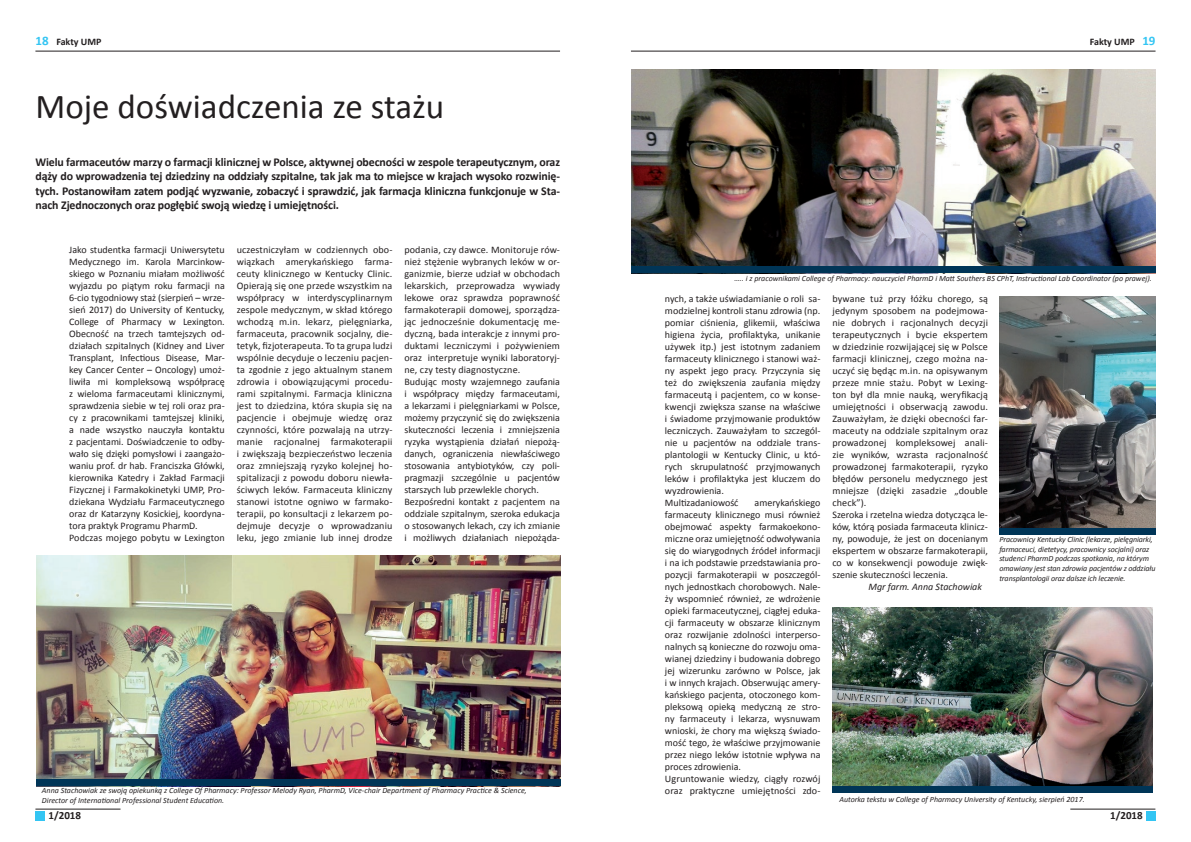
<style>
.page{position:relative;width:1191px;height:842px;background:#fff}
.page>*{position:absolute;margin:0;border:0;box-sizing:border-box;transform-origin:0 0}
.t1{font:35px "Calibri";color:#231f20}
.t2{font:700 12px/14.4px "Calibri";letter-spacing:-.01em;color:#231f20;text-align:justify}
.t3{font:700 11px "Calibri";color:#231f20}
.t4{font:10px/12px "Calibri";color:#231f20}
.t5{font:italic 10px "Calibri";color:#231f20}
.t6{font:700 10px "Calibri";color:#231f20}
.t7{font:italic 8px/9.6px "Calibri";color:#231f20}
.s1{font-size:13px;color:#33c5f3}
</style>
<div class="page">
<hr style="left:35px;top:51px;width:525px;height:1px;background:#231f20">
<hr style="left:631px;top:51px;width:524px;height:1px;background:#231f20">
<div style="left:1146px;top:811px;width:9px;height:9px;background:#33c5f3"></div>
<div style="left:35px;top:811px;width:10px;height:9px;background:#33c5f3"></div>
<hr style="left:1070px;top:809px;width:85px;height:1px;background:#231f20">
<hr style="left:35px;top:809px;width:85px;height:1px;background:#231f20">
<img style="left:832px;top:608px;width:320px;height:178px">
<img style="left:36px;top:556px;width:524px;height:223px">
<div style="left:36px;top:779px;width:524px;height:7px;background:#003557"></div>
<img style="left:631px;top:70px;width:524px;height:196px">
<div style="left:631px;top:266px;width:524px;height:7px;background:#003557"></div>
<img style="left:999px;top:296px;width:156px;height:232px">
<div style="left:999px;top:528px;width:156px;height:6px;background:#003557"></div>
<div style="left:832px;top:786px;width:320px;height:7px;background:#003557"></div>
<p class="t6" style="left:35px;top:35px;width:67px"><span class="s1">18</span> Fakty UMP</p>
<p class="t6" style="left:1089px;top:35px;width:67px">Fakty UMP <span class="s1">19</span></p>
<h1 class="t1" style="left:35px;top:84px;width:410px">Moje doświadczenia ze stażu</h1>
<p class="t2" style="left:35px;top:155px;width:526px">Wielu farmaceutów marzy o farmacji klinicznej w Polsce, aktywnej obecności w zespole terapeutycznym, oraz dąży do wprowadzenia tej dziedziny na oddziały szpitalne, tak jak ma to miejsce w krajach wysoko rozwinię&shy;tych. Postanowiłam zatem podjąć wyzwanie, zobaczyć i sprawdzić, jak farmacja kliniczna funkcjonuje w Sta&shy;nach Zjednoczonych oraz pogłębić swoją wiedzę i umiejętności.</p>
<p class="t4" style="left:69px;top:244px;width:157px">Jako studentka farmacji Uniwersytetu Medycznego im. Karola Marcinkow&shy;skiego w Poznaniu miałam możliwość wyjazdu po piątym roku farmacji na 6-cio tygodniowy staż (sierpień – wrze&shy;sień 2017) do University of Kentucky, College of Pharmacy w Lexington.<br>Obecność na trzech tamtejszych od&shy;działach szpitalnych (Kidney and Liver Transplant, Infectious Disease, Mar&shy;key Cancer Center – Oncology) umoż&shy;liwiła mi kompleksową współpracę z wieloma farmaceutami klinicznymi, sprawdzenia siebie w tej roli oraz pra&shy;cy z pracownikami tamtejszej kliniki, a nade wszystko nauczyła kontaktu z pacjentami. Doświadczenie to odby&shy;wało się dzięki pomysłowi i zaangażo&shy;waniu prof. dr hab. Franciszka Główki, kierownika Katedry i Zakład Farmacji Fizycznej i Farmakokinetyki UMP, Pro&shy;dziekana Wydziału Farmaceutycznego oraz dr Katarzyny Kosickiej, koordyna&shy;tora praktyk Programu PharmD.<br>Podczas mojego pobytu w Lexington</p>
<p class="t4" style="left:237px;top:244px;width:157px;text-align:justify">uczestniczyłam w codziennych obo&shy;wiązkach amerykańskiego farma&shy;ceuty klinicznego w Kentucky Clinic.<br>Opierają się one przede wszystkim na współpracy w interdyscyplinarnym zespole medycznym, w skład którego wchodzą m.in. lekarz, pielęgniarka, farmaceuta, pracownik socjalny, die&shy;tetyk, fizjoterapeuta. To ta grupa ludzi wspólnie decyduje o leczeniu pacjen&shy;ta zgodnie z jego aktualnym stanem zdrowia i obowiązującymi procedu&shy;rami szpitalnymi. Farmacja kliniczna jest to dziedzina, która skupia się na pacjencie i obejmuje wiedzę oraz czynności, które pozwalają na utrzy&shy;manie racjonalnej farmakoterapii i zwiększają bezpieczeństwo leczenia oraz zmniejszają ryzyko kolejnej ho&shy;spitalizacji z powodu doboru niewła&shy;ściwych leków. Farmaceuta kliniczny stanowi istotne ogniwo w farmako&shy;terapii, po konsultacji z lekarzem po&shy;dejmuje decyzje o wprowadzaniu leku, jego zmianie lub innej drodze</p>
<p class="t4" style="left:404px;top:244px;width:157px">podania, czy dawce. Monitoruje rów&shy;nież stężenie wybranych leków w or&shy;ganizmie, bierze udział w obchodach lekarskich, przeprowadza wywiady lekowe oraz sprawdza poprawność farmakoterapii domowej, sporządza&shy;jąc jednocześnie dokumentację me&shy;dyczną, bada interakcje z innymi pro&shy;duktami leczniczymi i pożywieniem oraz interpretuje wyniki laboratoryj&shy;ne, czy testy diagnostyczne.<br>Budując mosty wzajemnego zaufania i współpracy między farmaceutami, a lekarzami i pielęgniarkami w Polsce, możemy przyczynić się do zwiększenia skuteczności leczenia i zmniejszenia ryzyka wystąpienia działań niepożą&shy;danych, ograniczenia niewłaściwego stosowania antybiotyków, czy poli&shy;pragmazji szczególnie u pacjentów starszych lub przewlekle chorych.<br>Bezpośredni kontakt z pacjentem na oddziale szpitalnym, szeroka edukacja o stosowanych lekach, czy ich zmianie i możliwych działaniach niepożąda-</p>
<p class="t7" style="left:42px;top:785px;width:486px">Anna Stachowiak ze swoją opiekunką z College Of Pharmacy: Professor Melody Ryan, PharmD, Vice-chair Department of Pharmacy Practice &amp; Science,<br>Director of International Professional Student Education.</p>
<p class="t7" style="left:734px;top:273px;width:419px">….. i z pracownikami College of Pharmacy: nauczyciel PharmD i Matt Southers BS CPhT, Instructional Lab Coordinator (po prawej).</p>
<p class="t4" style="left:665px;top:293px;width:157px">nych, a także uświadamianie o roli sa&shy;modzielnej kontroli stanu zdrowia (np. pomiar ciśnienia, glikemii, właściwa higiena życia, profilaktyka, unikanie używek itp.) jest istotnym zadaniem farmaceuty klinicznego i stanowi waż&shy;ny aspekt jego pracy. Przyczynia się też do zwiększenia zaufania między farmaceutą i pacjentem, co w konse&shy;kwencji zwiększa szanse na właściwe i świadome przyjmowanie produktów leczniczych. Zauważyłam to szczegól&shy;nie u pacjentów na oddziale trans&shy;plantologii w Kentucky Clinic, u któ&shy;rych skrupulatność przyjmowanych leków i profilaktyka jest kluczem do wyzdrowienia.<br>Multizadaniowość</p>
<p class="t4" style="left:665px;top:497px;width:157px;text-indent:90px">amerykańskiego farmaceuty klinicznego musi również obejmować aspekty farmakoekono&shy;miczne oraz umiejętność odwoływania się do wiarygodnych źródeł informacji i na ich podstawie przedstawiania pro&shy;pozycji farmakoterapii w poszczegól&shy;nych jednostkach chorobowych. Nale&shy;ży wspomnieć również, ze wdrożenie opieki farmaceutycznej, ciągłej eduka&shy;cji farmaceuty w obszarze klinicznym oraz rozwijanie zdolności interperso&shy;nalnych są konieczne do rozwoju oma&shy;wianej dziedziny i budowania dobrego jej wizerunku zarówno w Polsce, jak i w innych krajach. Obserwując amery&shy;kańskiego pacjenta, otoczonego kom&shy;pleksową opieką medyczną ze stro&shy;ny farmaceuty i lekarza, wysnuwam wnioski, że chory ma większą świado&shy;mość tego, że właściwe przyjmowanie przez niego leków istotnie wpływa na proces zdrowienia.<br>Ugruntowanie wiedzy, ciągły rozwój oraz praktyczne umiejętności zdo-</p>
<p class="t4" style="left:832px;top:293px;width:157px">bywane tuż przy łóżku chorego, są jedynym sposobem na podejmowa&shy;nie dobrych i racjonalnych decyzji terapeutycznych i bycie ekspertem w dziedzinie rozwijającej się w Polsce farmacji klinicznej, czego można na&shy;uczyć się będąc m.in. na opisywanym przeze mnie stażu. Pobyt w Lexing&shy;ton był dla mnie nauką, weryfikacją umiejętności i obserwacją zawodu.<br>Zauważyłam, że dzięki obecności far&shy;maceuty na oddziale szpitalnym oraz prowadzonej kompleksowej anali&shy;zie wyników, wzrasta racjonalność prowadzonej farmakoterapii, ryzyko błędów personelu medycznego jest mniejsze (dzięki zasadzie „double check”).<br>Szeroka i rzetelna wiedza dotycząca le&shy;ków, którą posiada farmaceuta klinicz&shy;ny, powoduje, że jest on docenianym ekspertem w obszarze farmakoterapii, co w konsekwencji powoduje zwięk&shy;szenie skuteczności leczenia.</p>
<p class="t5" style="left:868px;top:580px;width:115px">Mgr farm. Anna Stachowiak</p>
<p class="t7" style="left:999px;top:534px;width:158px">Pracownicy Kentucky Clinic (lekarze, pielęgniarki, farmaceuci, dietetycy, pracownicy socjalni) oraz studenci PharmD podczas spotkania, na którym omawiany jest stan zdrowia pacjentów z oddziału transplantologii oraz dalsze ich leczenie.</p>
<p class="t7" style="left:839px;top:794px;width:247px">Autorka tekstu w College of Pharmacy University of Kentucky, sierpień 2017.</p>
<p class="t3" style="left:48px;top:808px;width:34px">1/2018</p>
<p class="t3" style="left:1110px;top:808px;width:34px">1/2018</p>
</div>
